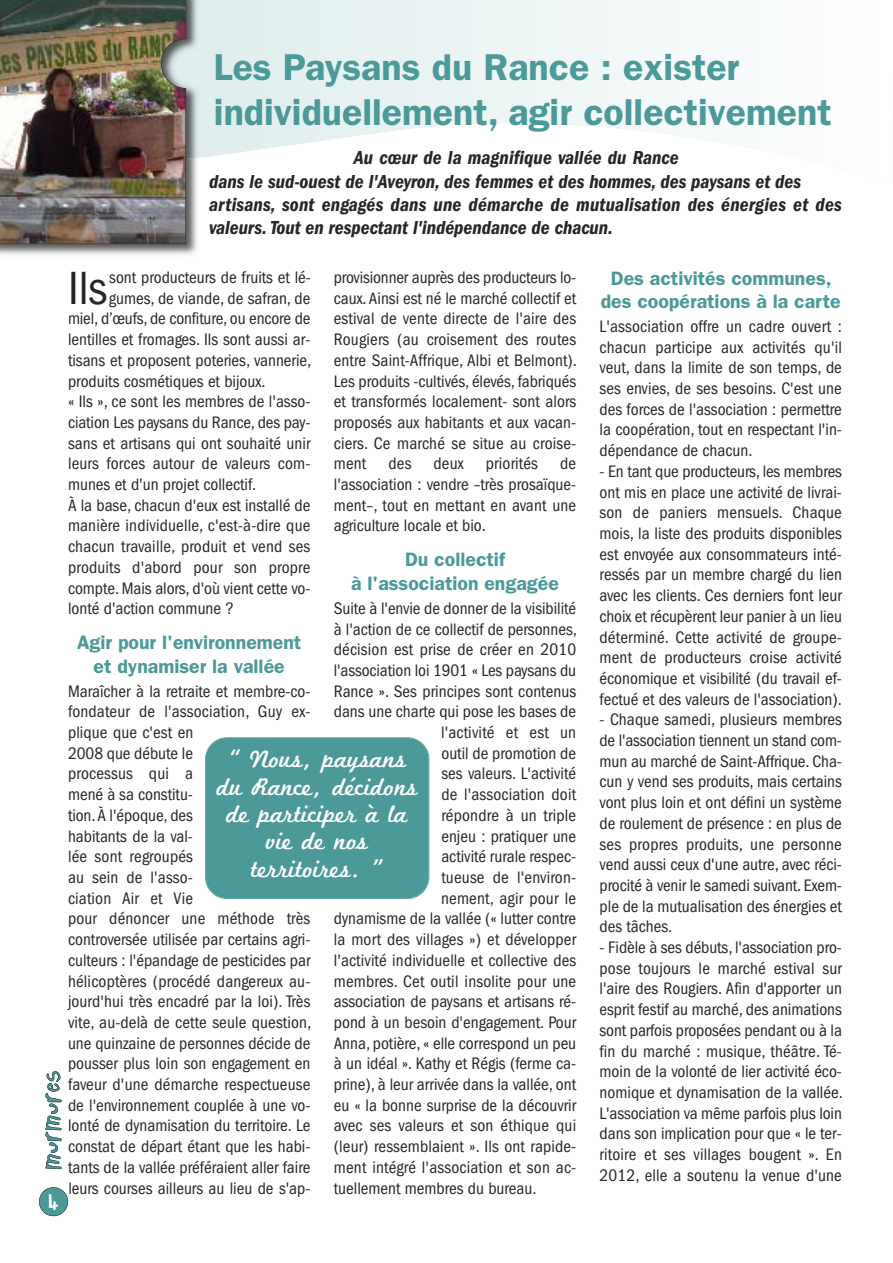
<style>
.page{position:relative;width:893px;height:1263px;background:#fff}
.page>*{position:absolute;margin:0;border:0;box-sizing:border-box;transform-origin:0 0}
.t1{font:condensed 48.3px "ITC Franklin Gothic Std";color:#272627}
.t2{font:600 37.5px/45px "ITC Franklin Gothic Std";color:#4b9999}
.t3{font:25.35px/27.3px "Marketing Script";color:#fff;text-align:center}
.t4{font:19.5px/23.4px "ITC Franklin Gothic Std Dm Cd It";color:#272627}
.t5{font:600 19.5px/23.4px "ITC Franklin Gothic Std";color:#4b9999;text-align:center}
.t6{font:condensed 17.25px/20.7px "ITC Franklin Gothic Std";color:#272627;text-align:justify}
.t7{font:16.2px "Childs Play Age Six";color:#fff}
</style>
<div class="page">
<svg style="left:201px;top:0;width:692px;height:184px"></svg>
<img style="left:0;top:187px;width:197px;height:68px">
<img style="left:186px;top:0;width:15px;height:187px">
<img style="left:0;top:0;width:186px;height:244px">
<img style="left:161px;top:39px;width:1px;height:49px">
<svg style="left:162px;top:39px;width:24px;height:49px"></svg>
<div style="left:39px;top:1187px;width:29px;height:29px;background:#4b9999;border-radius:50%"></div>
<div style="left:39px;top:1187px;width:29px;height:29px;border:1px solid #272627;border-radius:50%"></div>
<svg style="left:45px;top:1071px;width:17px;height:98px"></svg>
<div style="left:206px;top:738px;width:223px;height:160px;background:#4b9999;border-radius:21px"></div>
<div style="left:205px;top:737px;width:224px;height:162px;border:2px solid #4b9999;border-radius:22px"></div>
<h2 class="t2" style="left:214px;top:48px;width:619px">Les Paysans du Rance : exister individuellement, agir collectivement</h2>
<p class="t4" style="left:209px;top:147px;width:634px;text-indent:145px">Au cœur de la magnifique vallée du Rance<br>dans le sud-ouest de l'Aveyron, des femmes et des hommes, des paysans et des artisans, sont engagés dans une démarche de mutualisation des énergies et des valeurs. Tout en respectant l'indépendance de chacun.</p>
<p class="t7" style="left:48px;top:1195px;width:12px">4</p>
<h1 class="t1" style="left:68px;top:271px;width:41px">Ils</h1>
<p class="t6" style="left:109px;top:268px;width:203px">sont producteurs de fruits et lé-</p>
<p class="t6" style="left:334px;top:268px;width:245px">provisionner auprès des producteurs lo&shy;caux. Ainsi est né le marché collectif et estival de vente directe de l'aire des Rougiers (au croisement des routes entre Saint-Affrique, Albi et Belmont).<br>Les produits -cultivés, élevés, fabriqués et transformés localement- sont alors proposés aux habitants et aux vacan&shy;ciers. Ce marché se situe au croise&shy;ment</p>
<p class="t6" style="left:109px;top:289px;width:203px">gumes, de viande, de safran, de</p>
<p class="t6" style="left:68px;top:310px;width:244px">miel, d’œufs, de confiture, ou encore de</p>
<p class="t6" style="left:68px;top:330px;width:244px">lentilles et fromages. Ils sont aussi ar-</p>
<p class="t6" style="left:68px;top:351px;width:245px">tisans et proposent poteries, vannerie,</p>
<p class="t6" style="left:68px;top:372px;width:199px">produits cosmétiques et bijoux.</p>
<p class="t6" style="left:68px;top:393px;width:244px">« Ils », ce sont les membres de l'asso-</p>
<p class="t6" style="left:68px;top:413px;width:244px">ciation Les paysans du Rance, des pay-</p>
<p class="t6" style="left:68px;top:434px;width:244px">sans et artisans qui ont souhaité unir</p>
<p class="t6" style="left:68px;top:455px;width:244px">leurs forces autour de valeurs com-</p>
<p class="t6" style="left:68px;top:475px;width:190px">munes et d'un projet collectif.</p>
<p class="t6" style="left:68px;top:496px;width:244px">À la base, chacun d'eux est installé de</p>
<p class="t6" style="left:68px;top:517px;width:244px">manière individuelle, c'est-à-dire que</p>
<p class="t6" style="left:68px;top:537px;width:244px">chacun travaille, produit et vend ses</p>
<p class="t6" style="left:68px;top:558px;width:244px">produits d'abord pour son propre</p>
<p class="t6" style="left:68px;top:579px;width:244px">compte. Mais alors, d'où vient cette vo-</p>
<p class="t6" style="left:68px;top:600px;width:167px">lonté d'action commune ?</p>
<p class="t5" style="left:77px;top:632px;width:226px">Agir pour l'environnement et dynamiser la vallée</p>
<p class="t6" style="left:68px;top:682px;width:245px;text-align:left">Maraîcher à la retraite et membre-co&shy;fondateur de l'association, Guy ex&shy;plique que c'est en<br>2008 que débute le<br>processus qui a<br>mené à sa constitu-<br>tion.À l'époque, des<br>habitants de la val-<br>lée sont regroupés<br>au sein de l'asso-<br>ciation Air et Vie<br>pour dénoncer une méthode très controversée utilisée par certains agri&shy;culteurs : l'épandage de pesticides par hélicoptères (procédé dangereux au&shy;jourd'hui très encadré par la loi). Très vite, au-delà de cette seule question, une quinzaine de personnes décide de pousser plus loin son engagement en faveur d'une démarche respectueuse de l'environnement couplée à une vo&shy;lonté de dynamisation du territoire. Le constat de départ étant que les habi&shy;tants de la vallée préféraient aller faire leurs courses ailleurs au lieu de s'ap-</p>
<p class="t6" style="left:388px;top:455px;width:24px">des</p>
<p class="t6" style="left:434px;top:455px;width:32px">deux</p>
<p class="t6" style="left:486px;top:455px;width:54px">priorités</p>
<p class="t6" style="left:334px;top:455px;width:244px;text-indent:226px">de l'association : vendre –très prosaïque&shy;ment–, tout en mettant en avant une agriculture locale et bio.</p>
<p class="t5" style="left:351px;top:550px;width:209px">Du collectif<br>à l'association engagée</p>
<p class="t6" style="left:334px;top:599px;width:244px">Suite à l'envie de donner de la visibilité</p>
<p class="t6" style="left:334px;top:620px;width:245px">à l'action de ce collectif de personnes,</p>
<p class="t6" style="left:334px;top:641px;width:244px">décision est prise de créer en 2010</p>
<p class="t6" style="left:334px;top:661px;width:244px">l'association loi 1901 « Les paysans du</p>
<p class="t6" style="left:334px;top:682px;width:244px">Rance ». Ses principes sont contenus</p>
<p class="t6" style="left:334px;top:703px;width:244px">dans une charte qui pose les bases de</p>
<p class="t6" style="left:441px;top:723px;width:137px">l'activité et est un</p>
<p class="t6" style="left:441px;top:744px;width:136px">outil de promotion de</p>
<p class="t6" style="left:441px;top:765px;width:136px">ses valeurs. L'activité</p>
<p class="t6" style="left:441px;top:785px;width:136px">de l'association doit</p>
<p class="t6" style="left:441px;top:806px;width:136px">répondre à un triple</p>
<p class="t6" style="left:441px;top:827px;width:136px">enjeu : pratiquer une</p>
<p class="t6" style="left:441px;top:848px;width:136px">activité rurale respec-</p>
<p class="t6" style="left:441px;top:868px;width:136px">tueuse de l'environ-</p>
<p class="t6" style="left:441px;top:889px;width:137px">nement, agir pour le</p>
<p class="t6" style="left:334px;top:910px;width:244px">dynamisme de la vallée (« lutter contre</p>
<p class="t6" style="left:334px;top:930px;width:244px">la mort des villages ») et développer</p>
<p class="t6" style="left:334px;top:951px;width:244px">l'activité individuelle et collective des</p>
<p class="t6" style="left:334px;top:972px;width:244px">membres. Cet outil insolite pour une</p>
<p class="t6" style="left:334px;top:992px;width:244px">association de paysans et artisans ré-</p>
<p class="t6" style="left:334px;top:1013px;width:244px">pond à un besoin d'engagement. Pour</p>
<p class="t6" style="left:334px;top:1034px;width:244px">Anna, potière, « elle correspond un peu</p>
<p class="t6" style="left:334px;top:1055px;width:244px">à un idéal ». Kathy et Régis (ferme ca-</p>
<p class="t6" style="left:334px;top:1075px;width:244px">prine), à leur arrivée dans la vallée, ont</p>
<p class="t6" style="left:334px;top:1096px;width:244px">eu « la bonne surprise de la découvrir</p>
<p class="t6" style="left:334px;top:1117px;width:244px">avec ses valeurs et son éthique qui</p>
<p class="t6" style="left:334px;top:1137px;width:244px">(leur) ressemblaient ». Ils ont rapide-</p>
<p class="t6" style="left:334px;top:1158px;width:244px">ment intégré l'association et son ac-</p>
<p class="t6" style="left:334px;top:1179px;width:204px">tuellement membres du bureau.</p>
<h3 class="t3" style="left:217px;top:747px;width:202px">“ Nous, paysans du Rance, décidons de participer à la vie de nos territoires. ”</h3>
<p class="t5" style="left:601px;top:268px;width:242px">Des activités communes, des coopérations à la carte</p>
<p class="t6" style="left:600px;top:317px;width:244px">L'association offre un cadre ouvert : chacun participe aux activités qu'il veut, dans la limite de son temps, de ses envies, de ses besoins. C'est une des forces de l'association : permettre la coopération, tout en respectant l'in&shy;dépendance de chacun.</p>
<p class="t6" style="left:600px;top:462px;width:244px">- En tant que producteurs, les membres ont mis en place une activité de livrai&shy;son de paniers mensuels. Chaque mois, la liste des produits disponibles est envoyée aux consommateurs inté&shy;ressés par un membre chargé du lien avec les clients. Ces derniers font leur choix et récupèrent leur panier à un lieu déterminé. Cette activité de groupe&shy;ment de producteurs croise activité économique et visibilité (du travail ef&shy;fectué et des valeurs de l'association).</p>
<p class="t6" style="left:600px;top:711px;width:244px">- Chaque samedi, plusieurs membres de l'association tiennent un stand com&shy;mun au marché de Saint-Affrique. Cha&shy;cun y vend ses produits, mais certains vont plus loin et ont défini un système de roulement de présence : en plus de ses propres produits, une personne vend aussi ceux d'une autre, avec réci&shy;procité à venir le samedi suivant. Exem&shy;ple de la mutualisation des énergies et des tâches.</p>
<p class="t6" style="left:600px;top:938px;width:245px">- Fidèle à ses débuts, l'association pro&shy;pose toujours le marché estival sur l'aire des Rougiers. Afin d'apporter un esprit festif au marché, des animations sont parfois proposées pendant ou à la fin du marché : musique, théâtre. Té&shy;moin de la volonté de lier activité éco&shy;nomique et dynamisation de la vallée.<br>L'association va même parfois plus loin dans son implication pour que « le ter&shy;ritoire et ses villages bougent ». En 2012, elle a soutenu la venue d'une</p>
</div>
